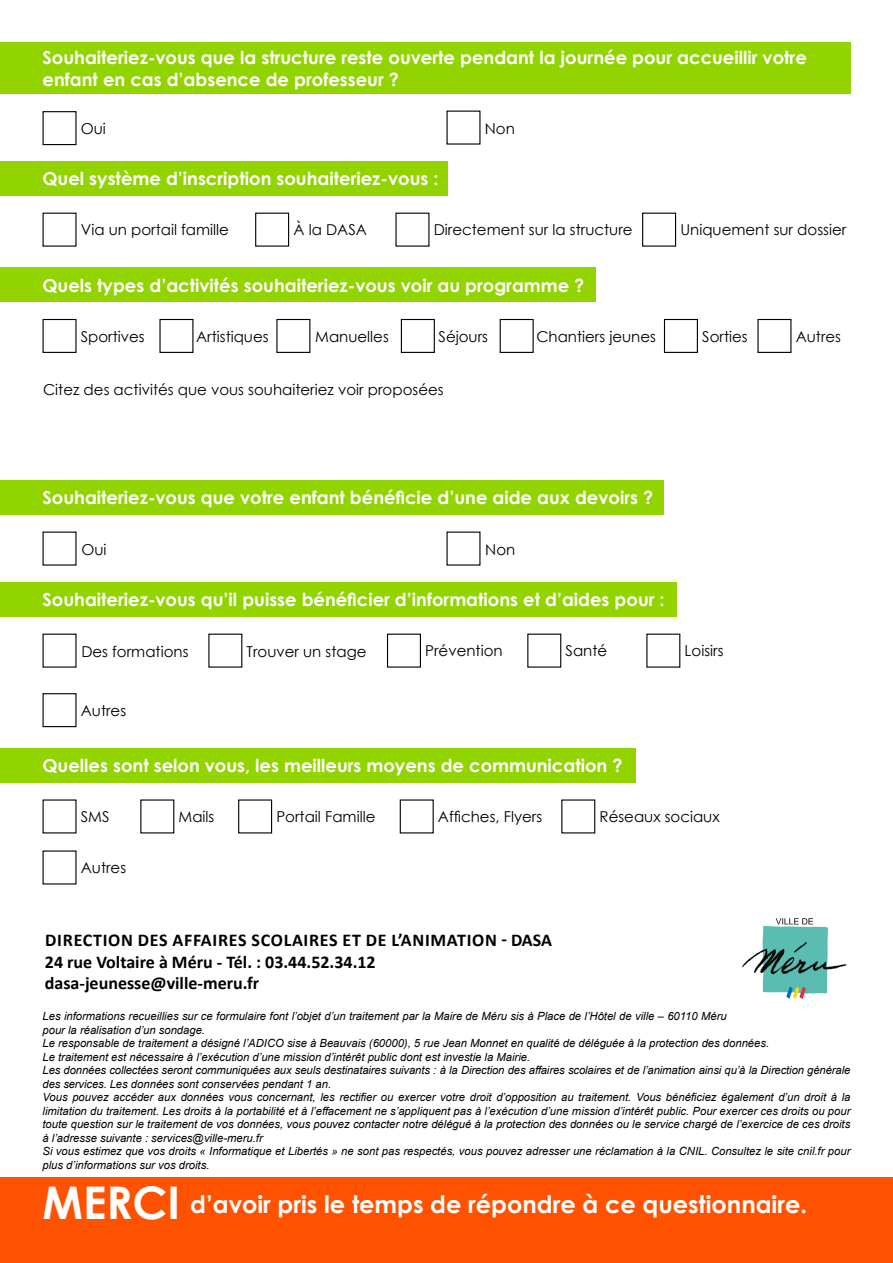
<style>
.page{position:relative;width:893px;height:1263px;background:#fff}
.page>*{position:absolute;margin:0;border:0;box-sizing:border-box;transform-origin:0 0}
.t1{font:700 24px "Century Gothic";color:#fff}
.t2{font:700 18px/21.6px "Century Gothic";color:#fff}
.t3{font:700 18px/21.6px "Calibri";color:#000}
.t4{font:15px "Century Gothic";color:#000}
.t5{font:italic 11.25px/13.5px "Arial";color:#000}
.s1{font-size:45px}
</style>
<div class="page">
<div style="left:0;top:268px;width:595px;height:34px;background:#91d400"></div>
<div style="left:0;top:480px;width:664px;height:34px;background:#91d400"></div>
<div style="left:0;top:583px;width:676px;height:34px;background:#91d400"></div>
<div style="left:0;top:748px;width:636px;height:34px;background:#91d400"></div>
<div style="left:0;top:43px;width:850px;height:51px;background:#91d400"></div>
<div style="left:0;top:162px;width:448px;height:34px;background:#91d400"></div>
<div style="left:0;top:1178px;width:893px;height:85px;background:#ff5200"></div>
<img style="left:742px;top:918px;width:105px;height:81px">
<div style="left:43px;top:111px;width:34px;height:34px;border:1px solid #000"></div>
<div style="left:43px;top:319px;width:34px;height:34px;border:1px solid #000"></div>
<div style="left:238px;top:799px;width:34px;height:34px;border:1px solid #000"></div>
<div style="left:43px;top:693px;width:34px;height:34px;border:1px solid #000"></div>
<div style="left:387px;top:634px;width:34px;height:34px;border:1px solid #000"></div>
<div style="left:159px;top:319px;width:34px;height:34px;border:1px solid #000"></div>
<div style="left:276px;top:319px;width:34px;height:34px;border:1px solid #000"></div>
<div style="left:401px;top:319px;width:34px;height:34px;border:1px solid #000"></div>
<div style="left:500px;top:319px;width:34px;height:34px;border:1px solid #000"></div>
<div style="left:664px;top:319px;width:34px;height:34px;border:1px solid #000"></div>
<div style="left:757px;top:319px;width:34px;height:34px;border:1px solid #000"></div>
<div style="left:255px;top:213px;width:34px;height:34px;border:1px solid #000"></div>
<div style="left:642px;top:213px;width:34px;height:34px;border:1px solid #000"></div>
<h2 class="t2" style="left:43px;top:46px;width:766px">Souhaiteriez-vous que la structure reste ouverte pendant la journée pour accueillir votre enfant en cas d’absence de professeur ?</h2>
<h3 class="t4" style="left:81px;top:118px;width:27px">Oui</h3>
<h3 class="t4" style="left:485px;top:118px;width:32px">Non</h3>
<h2 class="t2" style="left:43px;top:167px;width:397px">Quel système d’inscription souhaiteriez-vous :</h2>
<h3 class="t4" style="left:81px;top:219px;width:150px">Via un portail famille</h3>
<h3 class="t4" style="left:293px;top:219px;width:75px">À la DASA</h3>
<h3 class="t4" style="left:434px;top:219px;width:200px">Directement sur la structure</h3>
<h3 class="t4" style="left:680px;top:219px;width:167px">Uniquement sur dossier</h3>
<h2 class="t2" style="left:43px;top:273px;width:543px">Quels types d’activités souhaiteriez-vous voir au programme ?</h2>
<h3 class="t4" style="left:81px;top:326px;width:66px">Sportives</h3>
<h3 class="t4" style="left:196px;top:326px;width:74px">Artistiques</h3>
<h3 class="t4" style="left:315px;top:326px;width:75px">Manuelles</h3>
<h3 class="t4" style="left:439px;top:326px;width:51px">Séjours</h3>
<h3 class="t4" style="left:536px;top:326px;width:121px">Chantiers jeunes</h3>
<h3 class="t4" style="left:702px;top:326px;width:47px">Sorties</h3>
<h3 class="t4" style="left:796px;top:326px;width:47px">Autres</h3>
<h3 class="t4" style="left:43px;top:379px;width:402px">Citez des activités que vous souhaiteriez voir proposées</h3>
<h2 class="t2" style="left:43px;top:486px;width:612px">Souhaiteriez-vous que votre enfant bénéficie d’une aide aux devoirs ?</h2>
<h3 class="t4" style="left:81px;top:539px;width:27px">Oui</h3>
<h3 class="t4" style="left:485px;top:539px;width:32px">Non</h3>
<h2 class="t2" style="left:43px;top:588px;width:624px">Souhaiteriez-vous qu’il puisse bénéficier d’informations et d’aides pour :</h2>
<h3 class="t4" style="left:425px;top:640px;width:79px">Prévention</h3>
<h3 class="t4" style="left:81px;top:641px;width:109px">Des formations</h3>
<h3 class="t4" style="left:247px;top:641px;width:121px">Trouver un stage</h3>
<h3 class="t4" style="left:566px;top:640px;width:43px">Santé</h3>
<h3 class="t4" style="left:685px;top:640px;width:40px">Loisirs</h3>
<h3 class="t4" style="left:81px;top:700px;width:47px">Autres</h3>
<h2 class="t2" style="left:43px;top:754px;width:581px">Quelles sont selon vous, les meilleurs moyens de communication ?</h2>
<h3 class="t4" style="left:81px;top:806px;width:30px">SMS</h3>
<h3 class="t4" style="left:179px;top:806px;width:37px">Mails</h3>
<h3 class="t4" style="left:276px;top:806px;width:101px">Portail Famille</h3>
<h3 class="t4" style="left:438px;top:806px;width:106px">Affiches, Flyers</h3>
<h3 class="t4" style="left:600px;top:806px;width:122px">Réseaux sociaux</h3>
<h3 class="t4" style="left:81px;top:857px;width:47px">Autres</h3>
<h2 class="t3" style="left:45px;top:929px;width:509px">DIRECTION DES AFFAIRES SCOLAIRES ET DE L’ANIMATION - DASA<br>24 rue Voltaire à Méru - Tél. : 03.44.52.34.12 dasa-jeunesse@ville-meru.fr</h2>
<p class="t5" style="left:43px;top:1010px;width:809px">Les informations recueillies sur ce formulaire font l’objet d’un traitement par la Maire de Méru sis à Place de l’Hôtel de ville – 60110 Méru<br>pour la réalisation d’un sondage.<br>Le responsable de traitement a désigné l’ADICO sise à Beauvais (60000), 5 rue Jean Monnet en qualité de déléguée à la protection des données.<br>Le traitement est nécessaire à l’exécution d’une mission d’intérêt public dont est investie la Mairie.<br>Les données collectées seront communiquées aux seuls destinataires suivants : à la Direction des affaires scolaires et de l’animation ainsi qu’à la Direction générale des services. Les données sont conservées pendant 1 an.<br>Vous pouvez accéder aux données vous concernant, les rectifier ou exercer votre droit d’opposition au traitement. Vous bénéficiez également d’un droit à la limitation du traitement. Les droits à la portabilité et à l’effacement ne s’appliquent pas à l’exécution d’une mission d’intérêt public. Pour exercer ces droits ou pour toute question sur le traitement de vos données, vous pouvez contacter notre délégué à la protection des données ou le service chargé de l’exercice de ces droits à l’adresse suivante : services@ville-meru.fr<br>Si vous estimez que vos droits « Informatique et Libertés » ne sont pas respectés, vous pouvez adresser une réclamation à la CNIL. Consultez le site cnil.fr pour plus d’informations sur vos droits.</p>
<h1 class="t1" style="left:43px;top:1186px;width:766px"><span class="s1">MERCI</span> d’avoir pris le temps de répondre à ce questionnaire.</h1>
</div>
